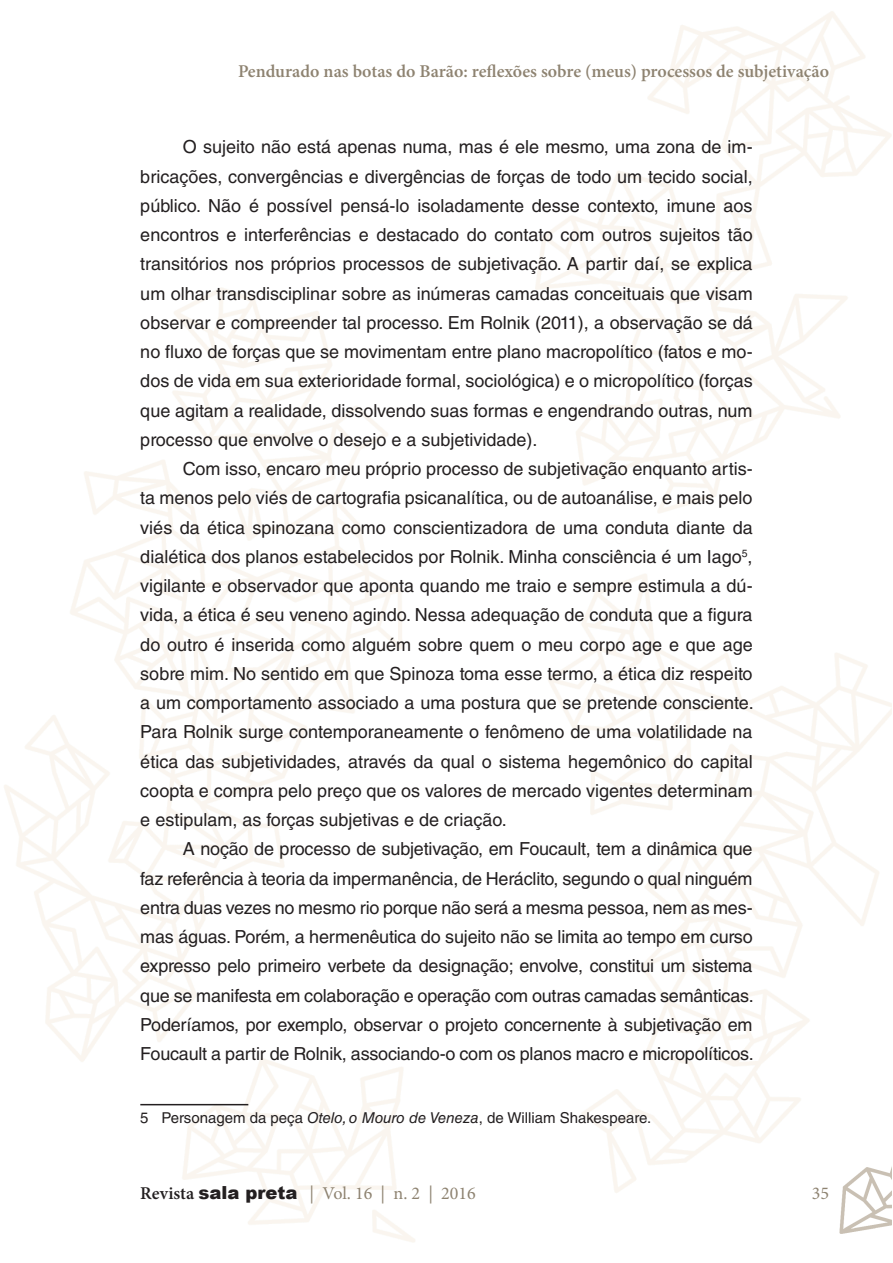
<style>
.page{position:relative;width:893px;height:1263px;background:#fff}
.page>*{position:absolute;margin:0;border:0;box-sizing:border-box;transform-origin:0 0}
.texto{font:18px/29.2px "Helvetica LT Std";color:#231f20;text-align:justify}
.t1{font:600 18px "Minion Pro";color:#8e8371}
.t2{font:18px "Minion Pro";color:#8e8371}
.nota-de-rodape{font:15px "Helvetica LT Std";color:#231f20}
.s1{font-style:italic}
.s2{font-weight:600;color:#231f20}
.s3{font-family:"Arial";font-weight:900;color:#231f20}
</style>
<div class="page">
<img style="left:839px;top:1167px;width:52px;height:67px">
<hr style="left:140px;top:1104px;width:108px;height:1px;background:#231f20">
<p class="t1" style="left:238px;top:59px;width:593px">Pendurado nas botas do Barão: reflexões sobre (meus) processos de subjetivação</p>
<p class="texto" style="left:140px;top:132px;width:614px;text-indent:43px">O sujeito não está apenas numa, mas é ele mesmo, uma zona de im&shy;bricações, convergências e divergências de forças de todo um tecido social, público. Não é possível pensá-lo isoladamente desse contexto, imune aos encontros e interferências e destacado do contato com outros sujeitos tão transitórios nos próprios processos de subjetivação. A partir daí, se explica um olhar transdisciplinar sobre as inúmeras camadas conceituais que visam observar e compreender tal processo. Em Rolnik (2011), a observação se dá no fluxo de forças que se movimentam entre plano macropolítico (fatos e mo&shy;dos de vida em sua exterioridade formal, sociológica) e o micropolítico (forças que agitam a realidade, dissolvendo suas formas e engendrando outras, num processo que envolve o desejo e a subjetividade).</p>
<p class="texto" style="left:140px;top:454px;width:615px;text-indent:43px">Com isso, encaro meu próprio processo de subjetivação enquanto artis&shy;ta menos pelo viés de cartografia psicanalítica, ou de autoanálise, e mais pelo viés da ética spinozana como conscientizadora de uma conduta diante da dialética dos planos estabelecidos por Rolnik. Minha consciência é um Iago<sup>5</sup>, vigilante e observador que aponta quando me traio e sempre estimula a dú&shy;vida, a ética é seu veneno agindo. Nessa adequação de conduta que a figura do outro é inserida como alguém sobre quem o meu corpo age e que age sobre mim. No sentido em que Spinoza toma esse termo, a ética diz respeito a um comportamento associado a uma postura que se pretende consciente.<br>Para Rolnik surge contemporaneamente o fenômeno de uma volatilidade na ética das subjetividades, através da qual o sistema hegemônico do capital coopta e compra pelo preço que os valores de mercado vigentes determinam e estipulam, as forças subjetivas e de criação.</p>
<p class="texto" style="left:140px;top:834px;width:615px;text-indent:43px">A noção de processo de subjetivação, em Foucault, tem a dinâmica que faz referência à teoria da impermanência, de Heráclito, segundo o qual ninguém entra duas vezes no mesmo rio porque não será a mesma pessoa, nem as mes&shy;mas águas. Porém, a hermenêutica do sujeito não se limita ao tempo em curso expresso pelo primeiro verbete da designação; envolve, constitui um sistema que se manifesta em colaboração e operação com outras camadas semânticas.<br>Poderíamos, por exemplo, observar o projeto concernente à subjetivação em Foucault a partir de Rolnik, associando-o com os planos macro e micropolíticos.</p>
<p class="nota-de-rodape" style="left:140px;top:1109px;width:513px">5 Personagem da peça <span class="s1">Otelo, o Mouro de Veneza</span>, de William Shakespeare.</p>
<p class="t2" style="left:140px;top:1181px;width:337px"><span class="s2">Revista</span> <span class="s3">sala preta</span> | Vol. 16 | n. 2 | 2016</p>
<p class="t2" style="left:812px;top:1181px;width:19px">35</p>
</div>
